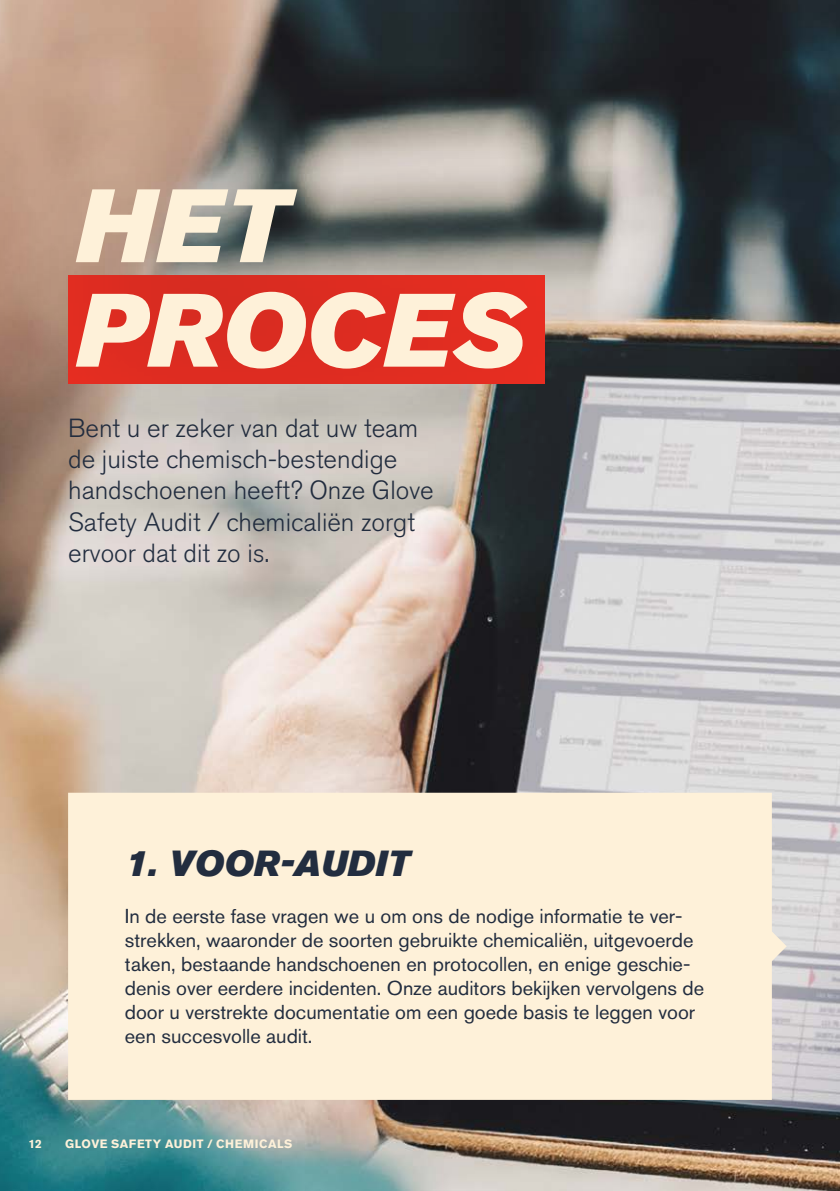
<style>
.page{position:relative;width:840px;height:1191px;background:#fff}
.page>*{position:absolute;margin:0;border:0;box-sizing:border-box;transform-origin:0 0}
.t1{font:italic 103px/104.4px "Akzidenz Grotesk Pro Super";letter-spacing:.005em;color:#fef1d9}
.t2{font:italic 36px "Akzidenz Grotesk Pro Super";letter-spacing:.01em;color:#222d3f}
.t3{font:300 26px/31.2px "Akzidenz Grotesk Pro";color:#222d3f}
.t4{font:20px/24px "Akzidenz Grotesk Pro";color:#222d3f}
.t5{font:700 12px "Akzidenz Grotesk Pro";letter-spacing:.045em;color:#fef1d9}
</style>
<div class="page">
<img style="left:0;top:0;width:839px;height:1191px">
<div style="left:0;top:2px;width:700px;height:553px;background:#231f20;opacity:.4"></div>
<svg style="left:771px;top:916px;width:15px;height:60px"></svg>
<div style="left:68px;top:792px;width:703px;height:307px;background:#fef1d9"></div>
<div style="left:405px;top:54px;width:29px;height:28px;border:1px solid #ed0277;border-radius:50%"></div>
<h1 class="t1" style="left:76px;top:173px;width:450px">HET<br>PROCES</h1>
<h3 class="t3" style="left:68px;top:412px;width:367px">Bent u er zeker van dat uw team de juiste chemisch-bestendige handschoenen heeft? Onze Glove<br>Safety Audit / chemicaliën zorgt ervoor dat dit zo is.</h3>
<h2 class="t2" style="left:125px;top:840px;width:286px">1. VOOR-AUDIT</h2>
<p class="t4" style="left:125px;top:904px;width:580px">In de eerste fase vragen we u om ons de nodige informatie te ver&shy;strekken, waaronder de soorten gebruikte chemicaliën, uitgevoerde taken, bestaande handschoenen en protocollen, en enige geschie&shy;denis over eerdere incidenten. Onze auditors bekijken vervolgens de door u verstrekte documentatie om een goede basis te leggen voor een succesvolle audit.</p>
<p class="t5" style="left:28px;top:1136px;width:15px">12</p>
<p class="t5" style="left:65px;top:1136px;width:229px">GLOVE SAFETY AUDIT / CHEMICALS</p>
</div>
